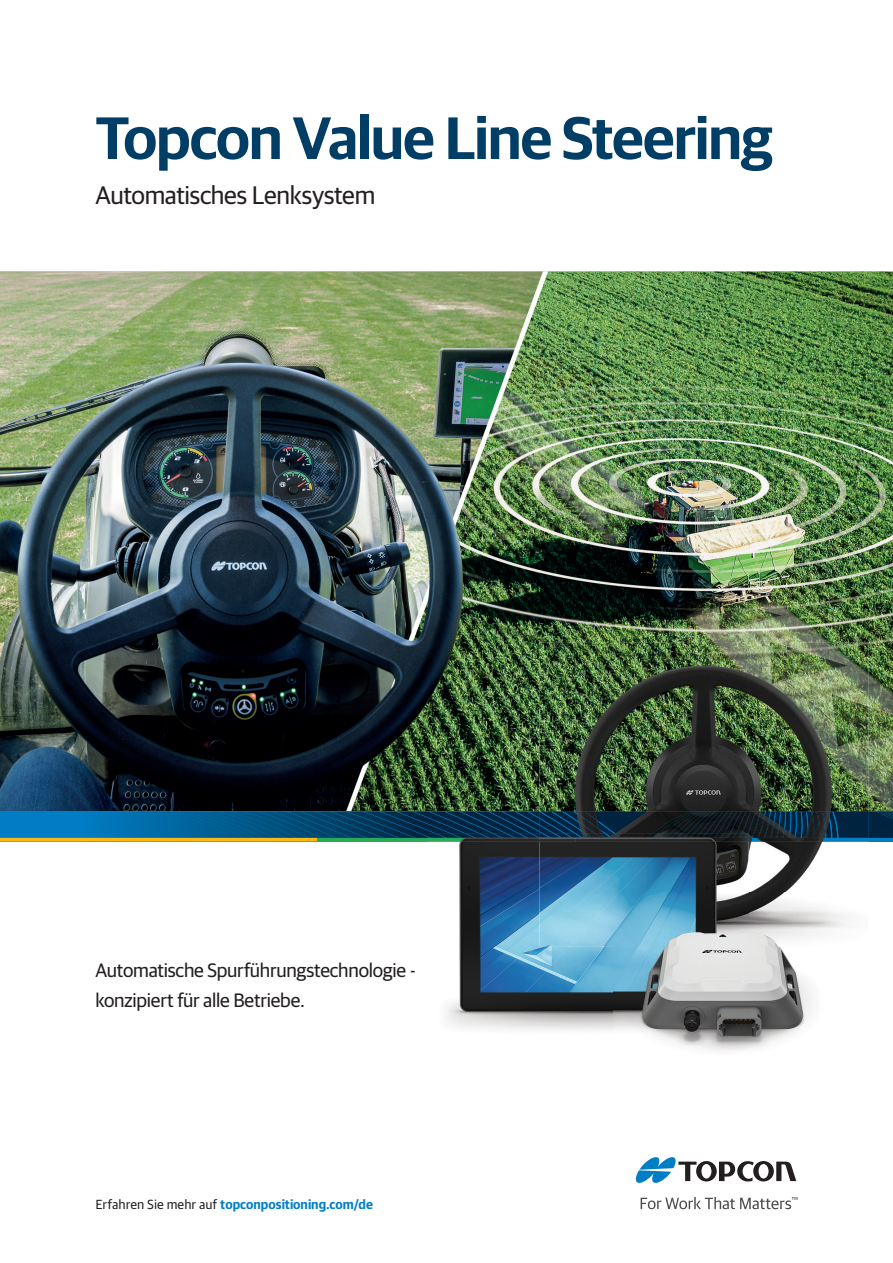
<style>
.page{position:relative;width:893px;height:1263px;background:#fff}
.page>*{position:absolute;margin:0;border:0;box-sizing:border-box;transform-origin:0 0}
.t1{font:600 60px "Guardian Sans LC";letter-spacing:-.02em;color:#003e65}
.t2{font:25.5px "Guardian Sans LC";letter-spacing:-.015em;color:#231f20}
.t3{font:19.5px/30px "Guardian Sans LC";letter-spacing:-.015em;color:#231f20}
.t4{font:700 12.75px "Guardian Text Sans LC";color:#007ec5}
.s1{font-weight:400;color:#231f20}
</style>
<div class="page">
<svg style="left:641px;top:1197px;width:156px;height:12px"></svg>
<svg style="left:635px;top:1157px;width:161px;height:26px"></svg>
<img style="left:0;top:271px;width:893px;height:540px">
<svg style="left:0;top:811px;width:164px;height:27px;background:#0177b9"></svg>
<svg style="left:0;top:811px;width:49px;height:15px"></svg>
<hr style="left:0;top:838px;width:317px;height:3px;background:#fcb814">
<hr style="left:317px;top:838px;width:258px;height:4px;background:#28ab58">
<hr style="left:575px;top:838px;width:318px;height:4px;background:#007ec5">
<img style="left:539px;top:643px;width:329px;height:168px">
<img style="left:748px;top:841px;width:120px;height:87px">
<img style="left:428px;top:841px;width:111px;height:1px">
<img style="left:446px;top:842px;width:168px;height:188px">
<img style="left:539px;top:841px;width:209px;height:105px">
<svg style="left:164px;top:811px;width:729px;height:30px;background:#0f3c53"></svg>
<img style="left:675px;top:946px;width:137px;height:105px">
<img style="left:748px;top:892px;width:83px;height:54px">
<img style="left:614px;top:892px;width:134px;height:149px">
<h1 class="t1" style="left:95px;top:94px;width:679px">Topcon Value Line Steering</h1>
<h2 class="t2" style="left:95px;top:177px;width:281px">Automatisches Lenksystem</h2>
<p class="t3" style="left:95px;top:953px;width:322px">Automatische Spurführungstechnologie - konzipiert für alle Betriebe.</p>
<p class="t4" style="left:95px;top:1194px;width:279px"><span class="s1">Erfahren Sie mehr auf</span> topconpositioning.com/de</p>
</div>
